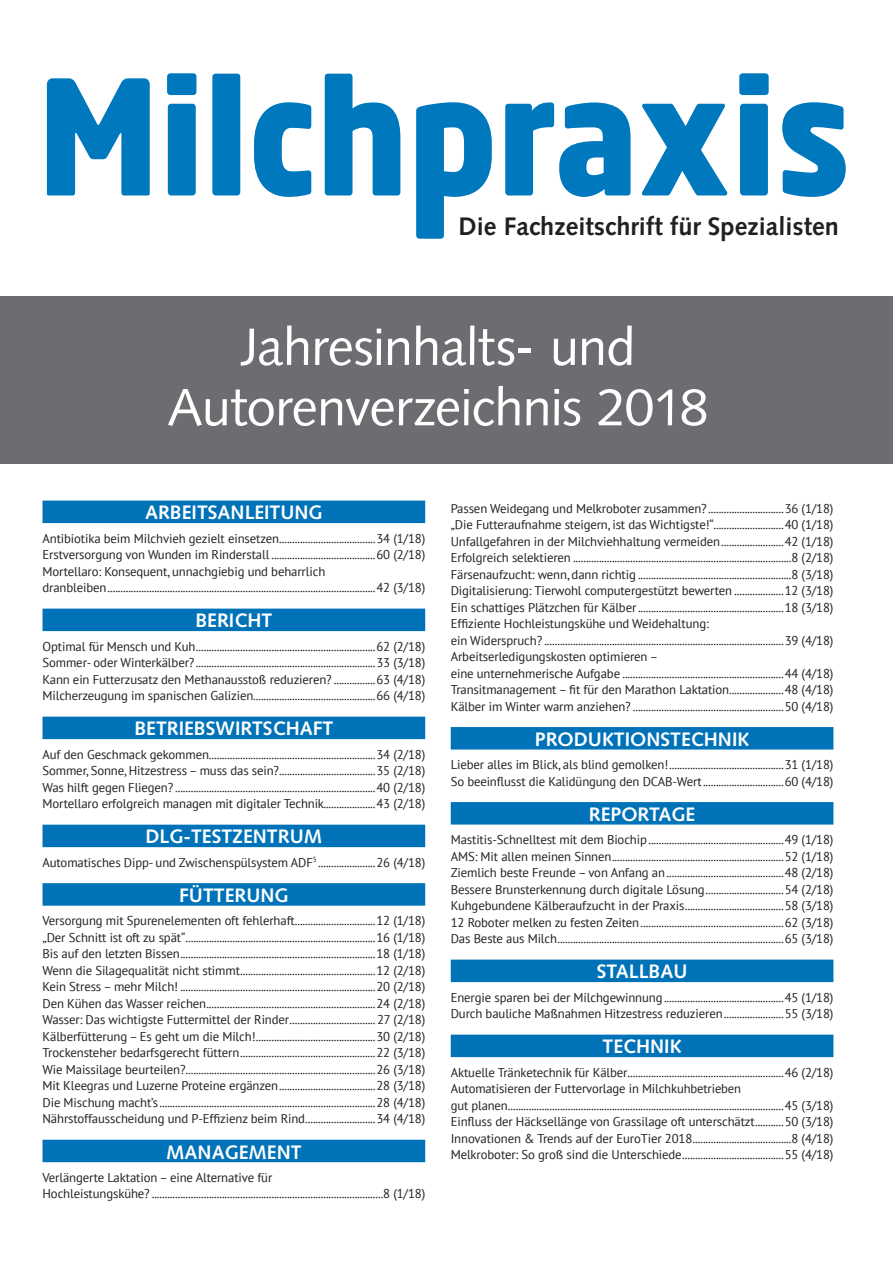
<style>
.page{position:relative;width:893px;height:1263px;background:#fff}
.page>*{position:absolute;margin:0;border:0;box-sizing:border-box;transform-origin:0 0}
.t1{font:52.5px/60.3px "Syntax LT Std";letter-spacing:-.015em;color:#fff;text-align:center}
.t2{font:700 25.35px "Syntax LT Std";color:#231f20}
.t3{font:700 19.5px "Syntax LT Std";color:#fff}
.t4{font:12.75px/16.5px "PT Sans";letter-spacing:-.01em;color:#231f20}
</style>
<div class="page">
<svg style="left:47px;top:73px;width:799px;height:166px"></svg>
<div style="left:0;top:296px;width:893px;height:167px;background:#6c6d70"></div>
<div style="left:43px;top:501px;width:382px;height:22px;background:#0072b8"></div>
<div style="left:43px;top:609px;width:382px;height:22px;background:#0072b8"></div>
<div style="left:43px;top:717px;width:382px;height:22px;background:#0072b8"></div>
<div style="left:43px;top:825px;width:382px;height:22px;background:#0072b8"></div>
<div style="left:43px;top:883px;width:382px;height:23px;background:#0072b8"></div>
<div style="left:43px;top:1140px;width:382px;height:22px;background:#0072b8"></div>
<div style="left:451px;top:727px;width:382px;height:22px;background:#0072b8"></div>
<div style="left:451px;top:802px;width:382px;height:22px;background:#0072b8"></div>
<div style="left:451px;top:959px;width:382px;height:23px;background:#0072b8"></div>
<div style="left:451px;top:1034px;width:382px;height:23px;background:#0072b8"></div>
<h2 class="t2" style="left:459px;top:212px;width:382px">Die Fachzeitschrift für Spezialisten</h2>
<h1 class="t1" style="left:167px;top:317px;width:543px">Jahresinhalts- und<br>Autorenverzeichnis 2018</h1>
<h3 class="t3" style="left:145px;top:501px;width:179px">ARBEITSANLEITUNG</h3>
<p class="t4" style="left:43px;top:530px;width:384px">Antibiotika beim Milchvieh gezielt einsetzen.....................................34 (1/18)<br>Erstversorgung von Wunden im Rinderstall ........................................60 (2/18)<br>Mortellaro: Konsequent, unnachgiebig und beharrlich dranbleiben.......................................................................................................42 (3/18)</p>
<h3 class="t3" style="left:195px;top:609px;width:78px">BERICHT</h3>
<p class="t4" style="left:43px;top:638px;width:384px;text-align:justify">Optimal für Mensch und Kuh.....................................................................62 (2/18)<br>Sommer- oder Winterkälber? .....................................................................33 (3/18)<br>Kann ein Futterzusatz den Methanausstoß reduzieren? ................63 (4/18)<br>Milcherzeugung im spanischen Galizien...............................................66 (4/18)</p>
<h3 class="t3" style="left:134px;top:717px;width:201px">BETRIEBSWIRTSCHAFT</h3>
<p class="t4" style="left:43px;top:746px;width:384px;text-align:justify">Auf den Geschmack gekommen................................................................34 (2/18)<br>Sommer, Sonne, Hitzestress – muss das sein?.....................................35 (2/18)<br>Was hilft gegen Fliegen? .............................................................................40 (2/18)<br>Mortellaro erfolgreich managen mit digitaler Technik....................43 (2/18)</p>
<h3 class="t3" style="left:146px;top:825px;width:178px">DLG-TESTZENTRUM</h3>
<p class="t4" style="left:43px;top:854px;width:384px">Automatisches Dipp- und Zwischenspülsystem ADF<sup>5</sup> ......................26 (4/18)</p>
<h3 class="t3" style="left:179px;top:884px;width:111px">FÜTTERUNG</h3>
<p class="t4" style="left:43px;top:912px;width:384px;text-align:justify">Versorgung mit Spurenelementen oft fehlerhaft...............................12 (1/18) „Der Schnitt ist oft zu spät“.........................................................................16 (1/18)<br>Bis auf den letzten Bissen...........................................................................18 (1/18)<br>Wenn die Silagequalität nicht stimmt....................................................12 (2/18)<br>Kein Stress – mehr Milch! ...........................................................................20 (2/18)<br>Den Kühen das Wasser reichen.................................................................24 (2/18)<br>Wasser: Das wichtigste Futtermittel der Rinder.................................27 (2/18)<br>Kälberfütterung – Es geht um die Milch!..............................................30 (2/18)<br>Trockensteher bedarfsgerecht füttern....................................................22 (3/18)<br>Wie Maissilage beurteilen?.........................................................................26 (3/18)<br>Mit Kleegras und Luzerne Proteine ergänzen.....................................28 (3/18)<br>Die Mischung macht’s ...................................................................................28 (4/18)<br>Nährstoffausscheidung und P-Effizienz beim Rind...........................34 (4/18)</p>
<h3 class="t3" style="left:166px;top:1140px;width:137px">MANAGEMENT</h3>
<p class="t4" style="left:43px;top:1169px;width:384px">Verlängerte Laktation – eine Alternative für<br>Hochleistungskühe? .........................................................................................8 (1/18)</p>
<p class="t4" style="left:451px;top:499px;width:384px">Passen Weidegang und Melkroboter zusammen? .............................36 (1/18) „Die Futteraufnahme steigern, ist das Wichtigste!“...........................40 (1/18)<br>Unfallgefahren in der Milchviehhaltung vermeiden........................42 (1/18)<br>Erfolgreich selektieren ....................................................................................8 (2/18)<br>Färsenaufzucht: wenn, dann richtig ...........................................................8 (3/18)<br>Digitalisierung: Tierwohl computergestützt bewerten ...................12 (3/18)<br>Ein schattiges Plätzchen für Kälber........................................................18 (3/18)<br>Effiziente Hochleistungskühe und Weidehaltung:<br>ein Widerspruch? ............................................................................................39 (4/18)<br>Arbeitserledigungskosten optimieren –<br>eine unternehmerische Aufgabe ..............................................................44 (4/18)<br>Transitmanagement – fit für den Marathon Laktation.....................48 (4/18)<br>Kälber im Winter warm anziehen? ..........................................................50 (4/18)</p>
<h3 class="t3" style="left:535px;top:728px;width:216px">PRODUKTIONSTECHNIK</h3>
<p class="t4" style="left:451px;top:756px;width:384px">Lieber alles im Blick, als blind gemolken!............................................31 (1/18)<br>So beeinflusst die Kalidüngung den DCAB-Wert...............................60 (4/18)</p>
<h3 class="t3" style="left:589px;top:803px;width:108px">REPORTAGE</h3>
<p class="t4" style="left:451px;top:831px;width:384px;text-align:justify">Mastitis-Schnelltest mit dem Biochip....................................................49 (1/18)<br>AMS: Mit allen meinen Sinnen..................................................................52 (1/18)<br>Ziemlich beste Freunde – von Anfang an.............................................48 (2/18)<br>Bessere Brunsterkennung durch digitale Lösung..............................54 (2/18)<br>Kuhgebundene Kälberaufzucht in der Praxis......................................58 (3/18)<br>12 Roboter melken zu festen Zeiten.......................................................62 (3/18)<br>Das Beste aus Milch.......................................................................................65 (3/18)</p>
<h3 class="t3" style="left:597px;top:960px;width:92px">STALLBAU</h3>
<p class="t4" style="left:451px;top:988px;width:384px">Energie sparen bei der Milchgewinnung..............................................45 (1/18)<br>Durch bauliche Maßnahmen Hitzestress reduzieren.......................55 (3/18)</p>
<h3 class="t3" style="left:603px;top:1035px;width:81px">TECHNIK</h3>
<p class="t4" style="left:451px;top:1063px;width:384px">Aktuelle Tränketechnik für Kälber............................................................46 (2/18)<br>Automatisieren der Futtervorlage in Milchkuhbetrieben<br>gut planen..........................................................................................................45 (3/18)<br>Einfluss der Häcksellänge von Grassilage oft unterschätzt...........50 (3/18)<br>Innovationen &amp; Trends auf der EuroTier 2018......................................8 (4/18)<br>Melkroboter: So groß sind die Unterschiede.......................................55 (4/18)</p>
</div>
